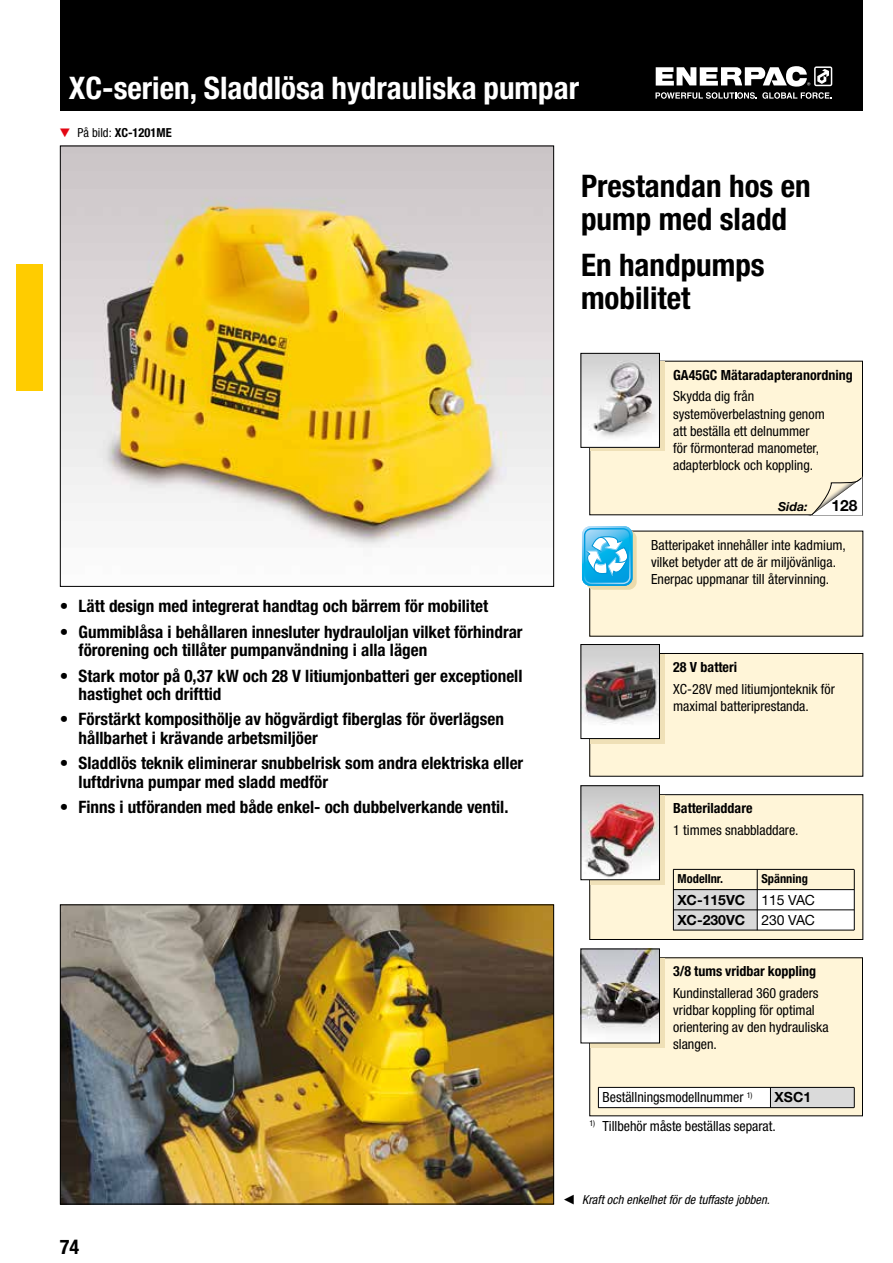
<style>
.page{position:relative;width:893px;height:1263px;background:#fff}
.page>*{position:absolute;margin:0;border:0;box-sizing:border-box;transform-origin:0 0}
.t1{font:700 condensed 31.2px/32.7px "Helvetica Neue LTW1 G";color:#000}
.t2{font:700 condensed 31.2px "Helvetica Neue LTW1 G";color:#fff}
.t3{font:700 condensed 20.25px "Helvetica Neue LTW1 G";color:#000}
.t4{font:700 condensed 17.1px/18.8px "Helvetica Neue LTW1 G";color:#000}
.t5{font:700 15.6px "Helvetica Neue LTW1 G";color:#000}
.t6{font:condensed 13.95px/17.1px "Helvetica Neue LTW1 G";color:#000}
.t7{font:700 condensed 13.95px/21.6px "Helvetica Neue LTW1 G";color:#000}
.t8{font:700 13.95px/20.2px "Helvetica Neue LTW1 G";color:#000}
.t9{font:13.95px/20.2px "Helvetica Neue LTW1 G";letter-spacing:-.01em;color:#000}
.t10{font:italic condensed 12.45px "Helvetica Neue LTW1 G";color:#000}
.t11{font:700 condensed 12.45px "Helvetica Neue LTW1 G";color:#000}
.t12{font:italic 700 12.45px "Helvetica Neue LTW1 G";color:#000}
.s1{font-weight:400}
.s2{font-weight:700}
</style>
<div class="page">
<div style="left:60px;top:0;width:803px;height:110px;background:#000"></div>
<svg style="left:655px;top:66px;width:177px;height:33px"></svg>
<div style="left:16px;top:264px;width:26px;height:126px;background:#fc0"></div>
<img style="left:62px;top:148px;width:490px;height:400px">
<div style="left:590px;top:958px;width:272px;height:158px;background:#fff5d8"></div>
<img style="left:62px;top:906px;width:490px;height:296px">
<div style="left:60px;top:904px;width:494px;height:300px;border:1px solid #000"></div>
<div style="left:590px;top:361px;width:272px;height:154px;background:#fff5d8"></div>
<div style="left:590px;top:653px;width:273px;height:123px;background:#fff5d8"></div>
<div style="left:589px;top:653px;width:274px;height:124px;border:1px solid #000"></div>
<div style="left:590px;top:795px;width:273px;height:144px;background:#fff5d8"></div>
<div style="left:589px;top:794px;width:274px;height:146px;border:1px solid #000"></div>
<div style="left:590px;top:362px;width:75px;height:89px;background:#efe0b7"></div>
<div style="left:590px;top:654px;width:75px;height:89px;background:#efe0b7"></div>
<div style="left:590px;top:795px;width:75px;height:90px;background:#efe0b7"></div>
<div style="left:590px;top:958px;width:75px;height:90px;background:#efe0b7"></div>
<img style="left:582px;top:355px;width:76px;height:91px">
<div style="left:580px;top:353px;width:80px;height:95px;border:1px solid #000"></div>
<img style="left:582px;top:646px;width:76px;height:91px">
<div style="left:580px;top:644px;width:80px;height:95px;border:1px solid #000"></div>
<img style="left:582px;top:787px;width:76px;height:91px">
<div style="left:580px;top:785px;width:80px;height:95px;border:1px solid #000"></div>
<img style="left:582px;top:950px;width:76px;height:91px">
<div style="left:580px;top:948px;width:80px;height:95px;border:1px solid #000"></div>
<div style="left:590px;top:531px;width:273px;height:105px;background:#fff5d8"></div>
<div style="left:586px;top:530px;width:51px;height:60px;background:#ecdbab;border-radius:8px"></div>
<svg style="left:582px;top:526px;width:54px;height:60px;background:#62c4e9"></svg>
<div style="left:673px;top:889px;width:84px;height:41px;background:#dadada"></div>
<div style="left:770px;top:1087px;width:84px;height:20px;background:#dadada"></div>
<div style="left:757px;top:889px;width:97px;height:41px;background:#fff"></div>
<div style="left:598px;top:1087px;width:172px;height:20px;background:#fff"></div>
<hr style="left:673px;top:889px;width:181px;height:1px;background:#000">
<hr style="left:598px;top:1087px;width:256px;height:1px;background:#000">
<hr style="left:598px;top:1107px;width:256px;height:1px;background:#000">
<hr style="left:673px;top:909px;width:181px;height:1px;background:#000">
<hr style="left:673px;top:930px;width:181px;height:1px;background:#000">
<hr style="left:673px;top:869px;width:181px;height:1px;background:#000">
<hr style="left:673px;top:869px;width:1px;height:61px;background:#000">
<svg style="left:598px;top:1087px;width:1px;height:20px"></svg>
<svg style="left:770px;top:1088px;width:1px;height:19px"></svg>
<svg style="left:854px;top:1087px;width:1px;height:20px"></svg>
<hr style="left:757px;top:869px;width:1px;height:61px;background:#000">
<hr style="left:854px;top:869px;width:1px;height:61px;background:#000">
<svg style="left:807px;top:477px;width:55px;height:39px"></svg>
<p class="t2" style="left:69px;top:69px;width:512px">XC-serien, Sladdlösa hydrauliska pumpar</p>
<p class="t11" style="left:78px;top:125px;width:96px"><span class="s1">På bild:</span> XC-1201ME</p>
<p class="t4" style="left:60px;top:597px;width:430px">• Lätt design med integrerat handtag och bärrem för mobilitet</p>
<p class="t4" style="left:79px;top:622px;width:445px;text-indent:-19px">• Gummiblåsa i behållaren innesluter hydrauloljan vilket förhindrar förorening och tillåter pumpanvändning i alla lägen</p>
<p class="t4" style="left:79px;top:666px;width:445px;text-indent:-19px">• Stark motor på 0,37 kW och 28 V litiumjonbatteri ger exceptionell hastighet och drifttid</p>
<p class="t4" style="left:79px;top:710px;width:427px;text-indent:-19px">• Förstärkt komposithölje av högvärdigt fiberglas för överlägsen hållbarhet i krävande arbetsmiljöer</p>
<p class="t4" style="left:79px;top:754px;width:446px;text-indent:-19px">• Sladdlös teknik eliminerar snubbelrisk som andra elektriska eller luftdrivna pumpar med sladd medför</p>
<p class="t4" style="left:60px;top:798px;width:450px">• Finns i utföranden med både enkel- och dubbelverkande ventil.</p>
<p class="t3" style="left:60px;top:1235px;width:21px">74</p>
<p class="t1" style="left:581px;top:170px;width:231px">Prestandan hos en pump med sladd</p>
<p class="t1" style="left:581px;top:249px;width:185px">En handpumps mobilitet</p>
<p class="t7" style="left:673px;top:364px;width:181px">GA45GC Mätaradapteranordning<br><span class="s1">Skydda dig från</span></p>
<p class="t6" style="left:673px;top:405px;width:153px">systemöverbelastning genom att beställa ett delnummer för förmonterad manometer, adapterblock och koppling .</p>
<p class="t12" style="left:778px;top:499px;width:31px">Sida:</p>
<p class="t5" style="left:831px;top:496px;width:27px">128</p>
<p class="t6" style="left:651px;top:536px;width:196px">Batteripaket innehåller inte kadmium, vilket betyder att de är miljövänliga .<br>Enerpac uppmanar till återvinning .</p>
<p class="t6" style="left:673px;top:656px;width:163px;line-height:21.6px"><span class="s2">28 V batteri<br></span>XC-28V med litiumjonteknik för</p>
<p class="t6" style="left:673px;top:697px;width:137px">maximal batteriprestanda .</p>
<p class="t6" style="left:673px;top:798px;width:127px;line-height:21.6px"><span class="s2">Batteriladdare<br></span>1 timmes snabbladdare .</p>
<p class="t11" style="left:678px;top:871px;width:47px">Modellnr.</p>
<p class="t11" style="left:761px;top:871px;width:48px">Spänning</p>
<p class="t8" style="left:678px;top:890px;width:69px">XC-115VC<br>XC-230VC</p>
<p class="t9" style="left:761px;top:890px;width:55px">115 VAC<br>230 VAC</p>
<p class="t6" style="left:673px;top:960px;width:147px;line-height:21.6px"><span class="s2">3/8 tums vridbar koppling<br></span>Kundinstallerad 360 graders</p>
<p class="t6" style="left:673px;top:1001px;width:157px">vridbar koppling för optimal orientering av den hydrauliska slangen .</p>
<p class="t6" style="left:603px;top:1089px;width:151px">Beställningsmodellnummer <sup>1)</sup></p>
<p class="t6" style="left:589px;top:1117px;width:188px"><sup>1)</sup> Tillbehör måste beställas separat .</p>
<p class="t8" style="left:775px;top:1087px;width:38px">XSC1</p>
<p class="t10" style="left:563px;top:1193px;width:208px">◀ Kraft och enkelhet för de tuffaste jobben.</p>
</div>
